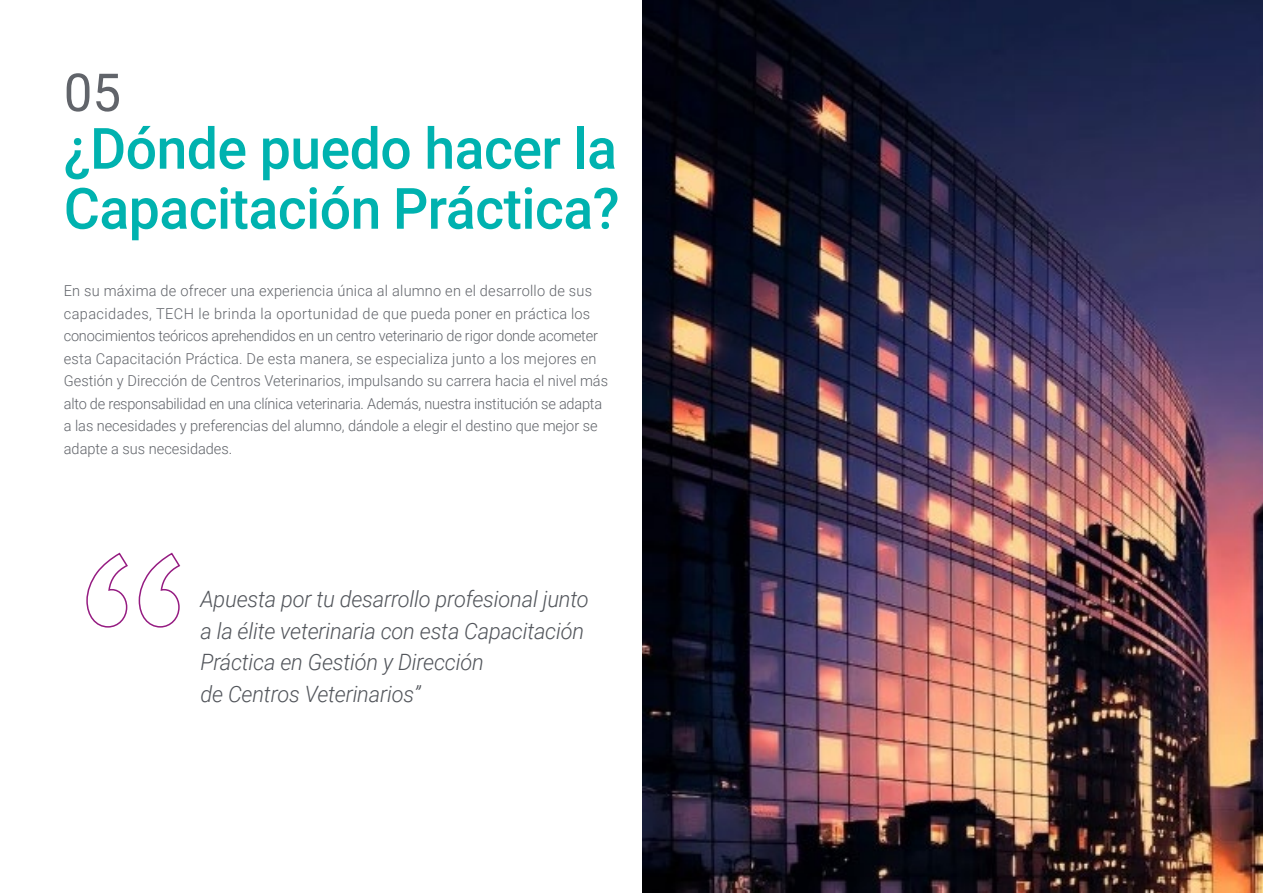
<style>
.page{position:relative;width:1263px;height:893px;background:#fff}
.page>*{position:absolute;margin:0;border:0;box-sizing:border-box;transform-origin:0 0}
.t1{font:500 57px/60px "Roboto";letter-spacing:-.01em;color:#00b2af}
.t2{font:52.5px "Roboto";color:#61646a}
.t3{font:italic 300 22.5px/31.5px "Roboto";letter-spacing:-.01em;color:#52555b}
.t4{font:300 15px/22.5px "Roboto";color:#61646a}
</style>
<div class="page">
<svg style="left:86px;top:552px;width:95px;height:76px"></svg>
<img style="left:642px;top:0;width:621px;height:893px">
<h2 class="t2" style="left:64px;top:56px;width:59px">05</h2>
<h1 class="t1" style="left:64px;top:116px;width:557px">¿Dónde puedo hacer la<br>Capacitación Práctica?</h1>
<p class="t4" style="left:64px;top:279px;width:546px">En su máxima de ofrecer una experiencia única al alumno en el desarrollo de sus capacidades, TECH le brinda la oportunidad de que pueda poner en práctica los conocimientos teóricos aprehendidos en un centro veterinario de rigor donde acometer esta Capacitación Práctica. De esta manera, se especializa junto a los mejores en Gestión y Dirección de Centros Veterinarios, impulsando su carrera hacia el nivel más alto de responsabilidad en una clínica veterinaria. Además, nuestra institución se adapta a las necesidades y preferencias del alumno, dándole a elegir el destino que mejor se adapte a sus necesidades.</p>
<h3 class="t3" style="left:200px;top:582px;width:390px">Apuesta por tu desarrollo profesional junto a la élite veterinaria con esta Capacitación Práctica en Gestión y Dirección<br>de Centros Veterinarios”</h3>
</div>
